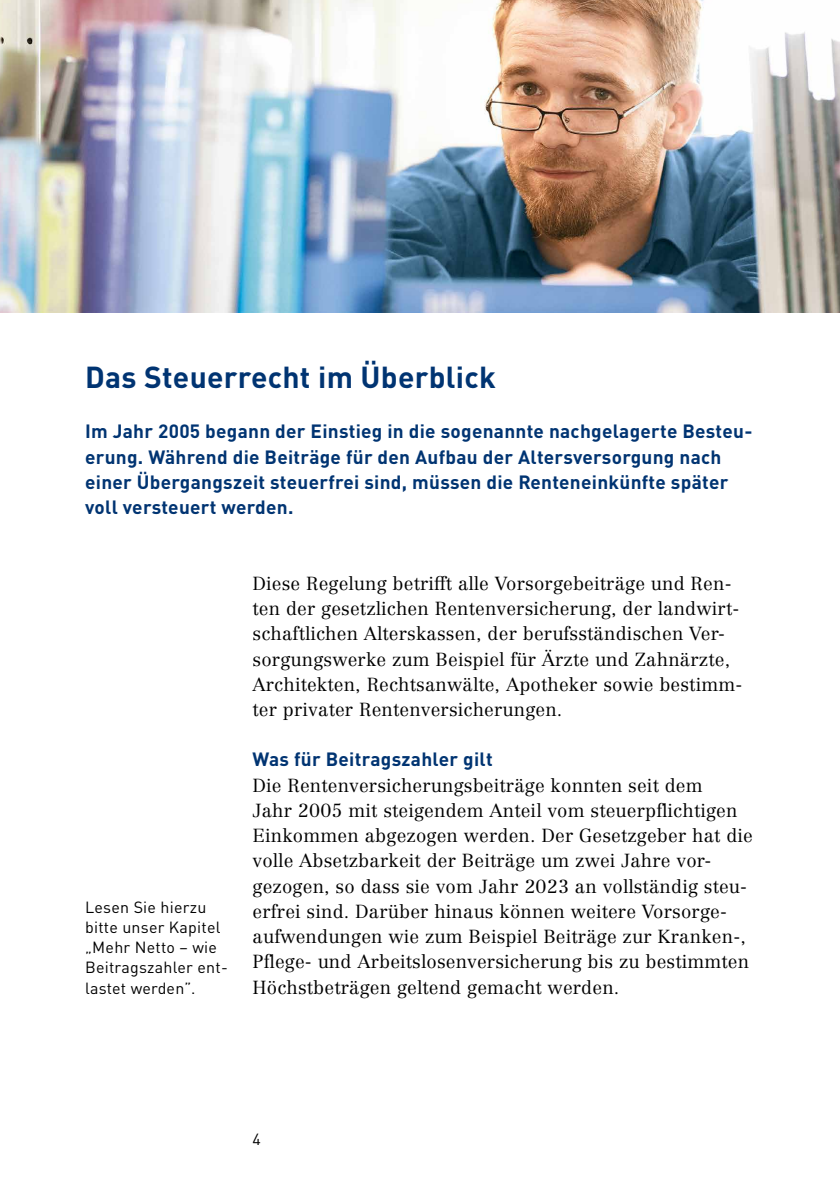
<style>
.page{position:relative;width:840px;height:1191px;background:#fff}
.page>*{position:absolute;margin:0;border:0;box-sizing:border-box;transform-origin:0 0}
.t1{font:700 30px "DIN Pro";letter-spacing:.01em;color:#003472}
.t2{font:700 19px/25.2px "DIN Pro";letter-spacing:.015em;color:#003472}
.t3{font:300 18.6px/25.2px "Centennial LT Pro";letter-spacing:.01em;color:#000}
.t4{font:16px/20.2px "DIN Pro";letter-spacing:.015em;color:#000}
</style>
<div class="page">
<img style="left:0;top:0;width:839px;height:312px">
<h2 class="t1" style="left:85px;top:352px;width:412px">Das Steuerrecht im Überblick</h2>
<p class="t2" style="left:85px;top:417px;width:668px">Im Jahr 2005 begann der Einstieg in die sogenannte nachgelagerte Besteu&shy;erung. Während die Beiträge für den Aufbau der Altersversorgung nach einer Übergangszeit steuerfrei sind, müssen die Renteneinkünfte später voll versteuert werden.</p>
<p class="t4" style="left:85px;top:895px;width:144px">Lesen Sie hierzu bitte unser Kapitel „Mehr Netto – wie<br>Beitragszahler ent&shy;lastet werden”.</p>
<p class="t3" style="left:252px;top:570px;width:491px">Diese Regelung betrifft alle Vorsorgebeiträge und Ren&shy;ten der gesetzlichen Rentenversicherung, der landwirt&shy;schaftlichen Alterskassen, der berufsständischen Ver&shy;sorgungswerke zum Beispiel für Ärzte und Zahnärzte, Architekten, Rechtsanwälte, Apotheker sowie bestimm&shy;ter privater Rentenversicherungen.</p>
<h3 class="t2" style="left:252px;top:744px;width:241px">Was für Beitragszahler gilt</h3>
<p class="t3" style="left:252px;top:772px;width:501px">Die Rentenversicherungsbeiträge konnten seit dem<br>Jahr 2005 mit steigendem Anteil vom steuerpflichtigen Einkommen abgezogen werden. Der Gesetzgeber hat die volle Absetzbarkeit der Beiträge um zwei Jahre vor&shy;gezogen, so dass sie vom Jahr 2023 an vollständig steu&shy;erfrei sind. Darüber hinaus können weitere Vorsorge&shy;aufwendungen wie zum Beispiel Beiträge zur Kranken-, Pflege- und Arbeitslosenversicherung bis zu bestimmten Höchstbeträgen geltend gemacht werden.</p>
<p class="t4" style="left:252px;top:1127px;width:10px">4</p>
</div>
